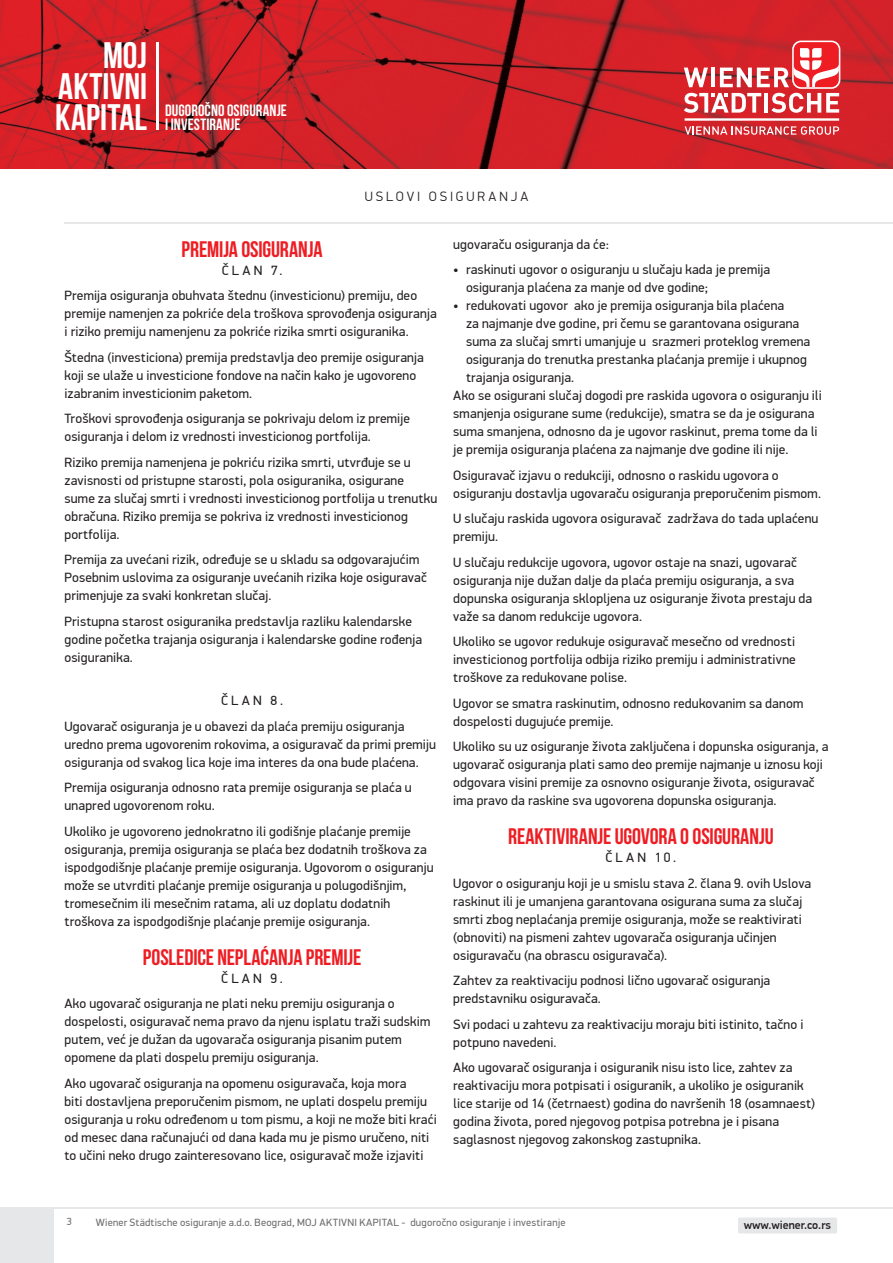
<style>
.page{position:relative;width:893px;height:1263px;background:#fff}
.page>*{position:absolute;margin:0;border:0;box-sizing:border-box;transform-origin:0 0}
.t1{font:700 36.9px/30.8px "Bebas Neue";color:#fff;text-align:justify}
.t2{font:700 22.5px "Bebas Neue";letter-spacing:-.005em;color:#ee1d23}
.t3{font:700 16.35px/13.6px "Bebas Neue";letter-spacing:.005em;color:#fff}
.t4{font:13.5px/18px "PF Din Display Pro";letter-spacing:.01em;color:#231f20}
.t5{font:300 13.5px "PF Din Display Pro";letter-spacing:.215em;color:#231f20}
.t6{font:500 11.85px "PF Din Display Pro";color:#231f20}
.t7{font:10.5px "PF Din Display Pro";letter-spacing:.02em;color:#6c6d70}
.t8{font:10.5px "PF Din Display Pro";color:#6b6b6e}
</style>
<div class="page">
<img style="left:0;top:0;width:893px;height:168px">
<svg style="left:684px;top:93px;width:77px;height:20px"></svg>
<hr style="left:764px;top:93px;width:4px;height:20px;background:#fff">
<svg style="left:771px;top:93px;width:68px;height:20px"></svg>
<hr style="left:711px;top:68px;width:4px;height:19px;background:#fff">
<svg style="left:684px;top:68px;width:24px;height:19px"></svg>
<hr style="left:685px;top:118px;width:154px;height:3px;background:#fff">
<svg style="left:685px;top:126px;width:154px;height:9px"></svg>
<svg style="left:792px;top:41px;width:48px;height:48px"></svg>
<div style="left:794px;top:42px;width:45px;height:45px;background:#ee1d23;border-radius:8px"></div>
<svg style="left:720px;top:48px;width:119px;height:39px"></svg>
<hr style="left:156px;top:42px;width:3px;height:88px;background:#fff">
<div style="left:0;top:1209px;width:54px;height:54px;background:#e6e7e9"></div>
<div style="left:738px;top:1217px;width:99px;height:16px;background:#e6e7e9;border-radius:2px"></div>
<hr style="left:0;top:1207px;width:893px;height:2px;background:#e6e7e9">
<hr style="left:65px;top:223px;width:828px;height:1px;background:#e6e7e9">
<h1 class="t1" style="left:55px;top:40px;width:93px;text-indent:48px">MOJ AKTIVNI KAPITAL</h1>
<p class="t3" style="left:165px;top:104px;width:123px">DUGOROČNO OSIGURANJE<br>I INVESTIRANJE</p>
<p class="t5" style="left:365px;top:188px;width:165px">USLOVI OSIGURANJA</p>
<h2 class="t2" style="left:182px;top:236px;width:143px">PREMIJA OSIGURANJA</h2>
<p class="t4" style="left:65px;top:257px;width:354px;line-height:25.5px;text-indent:157px">ČLAN 7.<br>Premija osiguranja obuhvata štednu (investicionu) premiju, deo</p>
<p class="t4" style="left:65px;top:305px;width:374px">premije namenjen za pokriće dela troškova sprovođenja osiguranja i riziko premiju namenjenu za pokriće rizika smrti osiguranika.</p>
<p class="t4" style="left:65px;top:348px;width:361px">Štedna (investiciona) premija predstavlja deo premije osiguranja koji se ulaže u investicione fondove na način kako je ugovoreno izabranim investicionim paketom.</p>
<p class="t4" style="left:65px;top:410px;width:347px">Troškovi sprovođenja osiguranja se pokrivaju delom iz premije osiguranja i delom iz vrednosti investicionog portfolija.</p>
<p class="t4" style="left:65px;top:453px;width:374px">Riziko premija namenjena je pokriću rizika smrti, utvrđuje se u zavisnosti od pristupne starosti, pola osiguranika, osigurane sume za slučaj smrti i vrednosti investicionog portfolija u trenutku obračuna. Riziko premija se pokriva iz vrednosti investicionog portfolija.</p>
<p class="t4" style="left:65px;top:551px;width:364px">Premija za uvećani rizik, određuje se u skladu sa odgovarajućim<br>Posebnim uslovima za osiguranje uvećanih rizika koje osiguravač primenjuje za svaki konkretan slučaj.</p>
<p class="t4" style="left:65px;top:612px;width:359px">Pristupna starost osiguranika predstavlja razliku kalendarske godine početka trajanja osiguranja i kalendarske godine rođenja osiguranika.</p>
<p class="t4" style="left:65px;top:688px;width:341px;line-height:25.5px;text-indent:157px">ČLAN 8.<br>Ugovarač osiguranja je u obavezi da plaća premiju osiguranja</p>
<p class="t4" style="left:65px;top:735px;width:373px">uredno prema ugovorenim rokovima, a osiguravač da primi premiju osiguranja od svakog lica koje ima interes da ona bude plaćena.</p>
<p class="t4" style="left:65px;top:779px;width:349px">Premija osiguranja odnosno rata premije osiguranja se plaća u unapred ugovorenom roku.</p>
<p class="t4" style="left:65px;top:822px;width:370px">Ukoliko je ugovoreno jednokratno ili godišnje plaćanje premije osiguranja, premija osiguranja se plaća bez dodatnih troškova za ispodgodišnje plaćanje premije osiguranja. Ugovorom o osiguranju može se utvrditi plaćanje premije osiguranja u polugodišnjim, tromesečnim ili mesečnim ratama, ali uz doplatu dodatnih troškova za ispodgodišnje plaćanje premije osiguranja.</p>
<h2 class="t2" style="left:143px;top:944px;width:220px">POSLEDICE NEPLAĆANJA PREMIJE</h2>
<p class="t4" style="left:65px;top:965px;width:332px;line-height:25.5px;text-indent:157px">ČLAN 9.<br>Ako ugovarač osiguranja ne plati neku premiju osiguranja o</p>
<p class="t4" style="left:65px;top:1013px;width:367px">dospelosti, osiguravač nema pravo da njenu isplatu traži sudskim putem, već je dužan da ugovarača osiguranja pisanim putem opomene da plati dospelu premiju osiguranja.</p>
<p class="t4" style="left:65px;top:1074px;width:374px">Ako ugovarač osiguranja na opomenu osiguravača, koja mora<br>biti dostavljena preporučenim pismom, ne uplati dospelu premiju osiguranja u roku određenom u tom pismu, a koji ne može biti kraći od mesec dana računajući od dana kada mu je pismo uručeno, niti to učini neko drugo zainteresovano lice, osiguravač može izjaviti</p>
<p class="t4" style="left:453px;top:235px;width:157px">ugovaraču osiguranja da će:</p>
<p class="t4" style="left:466px;top:261px;width:306px;text-indent:-13px">• raskinuti ugovor o osiguranju u slučaju kada je premija osiguranja plaćena za manje od dve godine;</p>
<p class="t4" style="left:453px;top:297px;width:333px">• redukovati ugovor ako je premija osiguranja bila plaćena</p>
<p class="t4" style="left:466px;top:315px;width:335px">za najmanje dve godine, pri čemu se garantovana osigurana</p>
<p class="t4" style="left:466px;top:333px;width:346px">suma za slučaj smrti umanjuje u srazmeri proteklog vremena</p>
<p class="t4" style="left:466px;top:351px;width:342px">osiguranja do trenutka prestanka plaćanja premije i ukupnog</p>
<p class="t4" style="left:466px;top:369px;width:110px">trajanja osiguranja.</p>
<p class="t4" style="left:453px;top:387px;width:370px">Ako se osigurani slučaj dogodi pre raskida ugovora o osiguranju ili</p>
<p class="t4" style="left:453px;top:405px;width:363px">smanjenja osigurane sume (redukcije), smatra se da je osigurana</p>
<p class="t4" style="left:453px;top:423px;width:366px">suma smanjena, odnosno da je ugovor raskinut, prema tome da li</p>
<p class="t4" style="left:453px;top:441px;width:337px">je premija osiguranja plaćena za najmanje dve godine ili nije.</p>
<p class="t4" style="left:453px;top:466px;width:369px">Osiguravač izjavu o redukciji, odnosno o raskidu ugovora o osiguranju dostavlja ugovaraču osiguranja preporučenim pismom.</p>
<p class="t4" style="left:453px;top:510px;width:367px">U slučaju raskida ugovora osiguravač zadržava do tada uplaćenu premiju.</p>
<p class="t4" style="left:453px;top:553px;width:360px">U slučaju redukcije ugovora, ugovor ostaje na snazi, ugovarač osiguranja nije dužan dalje da plaća premiju osiguranja, a sva dopunska osiguranja sklopljena uz osiguranje života prestaju da važe sa danom redukcije ugovora.</p>
<p class="t4" style="left:453px;top:633px;width:344px;text-align:justify">Ukoliko se ugovor redukuje osiguravač mesečno od vrednosti investicionog portfolija odbija riziko premiju i administrativne troškove za redukovane polise.</p>
<p class="t4" style="left:453px;top:694px;width:352px">Ugovor se smatra raskinutim, odnosno redukovanim sa danom dospelosti dugujuće premije.</p>
<p class="t4" style="left:453px;top:738px;width:377px">Ukoliko su uz osiguranje života zaključena i dopunska osiguranja, a ugovarač osiguranja plati samo deo premije najmanje u iznosu koji odgovara visini premije za osnovno osiguranje života, osiguravač ima pravo da raskine sva ugovorena dopunska osiguranja.</p>
<h2 class="t2" style="left:508px;top:824px;width:267px">REAKTIVIRANJE UGOVORA O OSIGURANJU</h2>
<p class="t4" style="left:453px;top:845px;width:360px;line-height:25.5px;text-indent:152px">ČLAN 10.<br>Ugovor o osiguranju koji je u smislu stava 2. člana 9. ovih Uslova</p>
<p class="t4" style="left:453px;top:892px;width:351px">raskinut ili je umanjena garantovana osigurana suma za slučaj smrti zbog neplaćanja premije osiguranja, može se reaktivirati (obnoviti) na pismeni zahtev ugovarača osiguranja učinjen osiguravaču (na obrascu osiguravača).</p>
<p class="t4" style="left:453px;top:972px;width:319px">Zahtev za reaktivaciju podnosi lično ugovarač osiguranja predstavniku osiguravača.</p>
<p class="t4" style="left:453px;top:1015px;width:352px">Svi podaci u zahtevu za reaktivaciju moraju biti istinito, tačno i potpuno navedeni.</p>
<p class="t4" style="left:453px;top:1059px;width:363px">Ako ugovarač osiguranja i osiguranik nisu isto lice, zahtev za reaktivaciju mora potpisati i osiguranik, a ukoliko je osiguranik lice starije od 14 (četrnaest) godina do navršenih 18 (osamnaest) godina života, pored njegovog potpisa potrebna je i pisana saglasnost njegovog zakonskog zastupnika.</p>
<p class="t8" style="left:67px;top:1215px;width:7px">3</p>
<p class="t7" style="left:96px;top:1216px;width:471px">Wiener Städtische osiguranje a.d.o. Beograd, MOJ AKTIVNI KAPITAL - dugoročno osiguranje i investiranje</p>
<p class="t6" style="left:744px;top:1218px;width:89px">www.wiener.co.rs</p>
</div>
